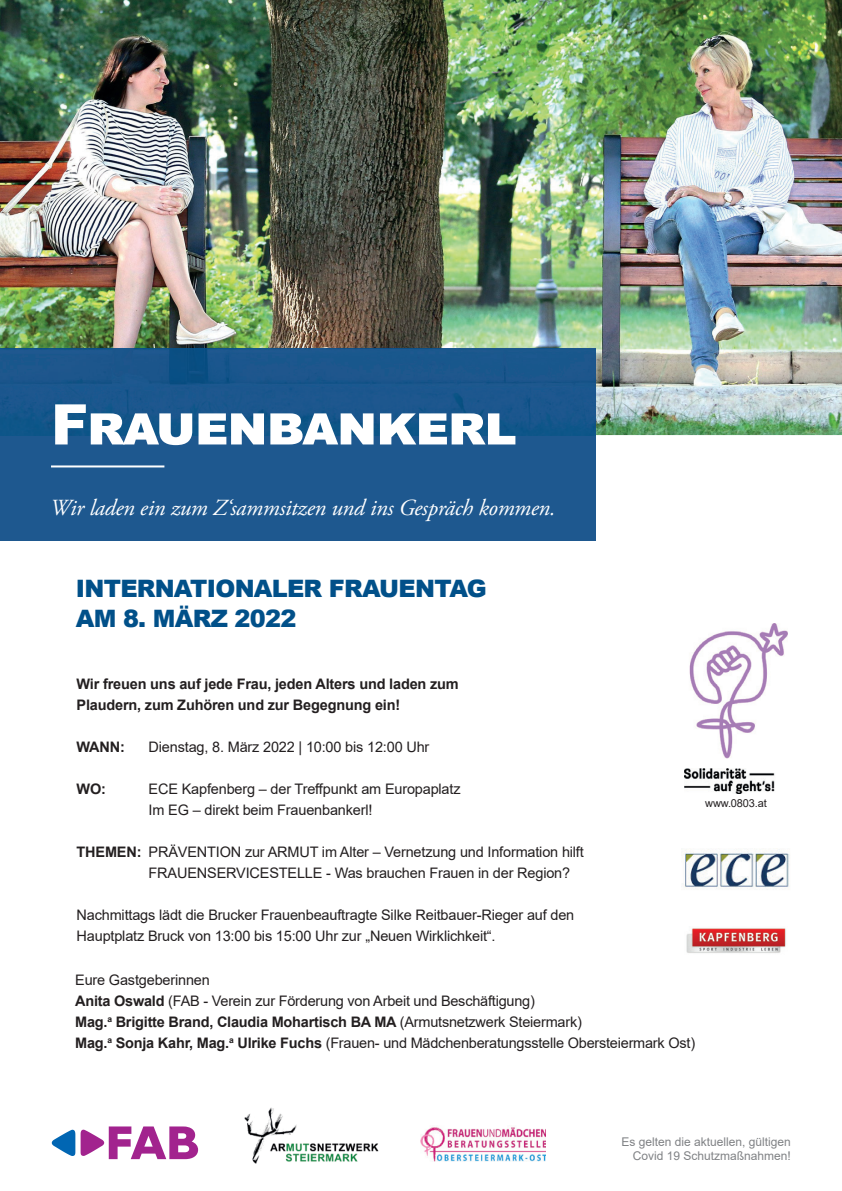
<style>
.page{position:relative;width:842px;height:1191px;background:#fff}
.page>*{position:absolute;margin:0;border:0;box-sizing:border-box;transform-origin:0 0}
.t1{font:900 56px "Arial";letter-spacing:-.03em;color:#fff}
.t2{font:900 24px/30px "Arial";letter-spacing:-.03em;color:#015089}
.t3{font:italic 23px "Adobe Garamond Pro";letter-spacing:-.01em;color:#fff}
.t4{font:14.5px/21px "Arial";letter-spacing:-.01em;color:#231f20}
.t5{font:700 14.5px/21px "Arial";letter-spacing:-.01em;color:#231f20}
.t6{font:12px/14px "Arial";color:#808285;text-align:right}
.t7{font:11px "Arial";letter-spacing:-.01em;color:#231f20}
.s1{font-weight:700}
</style>
<div class="page">
<img style="left:0;top:0;width:842px;height:435px">
<div style="left:0;top:435px;width:595px;height:105px;background:#1e588f"></div>
<img style="left:0;top:348px;width:595px;height:87px">
<hr style="left:51px;top:465px;width:113px;height:2px;background:#fff">
<svg style="left:52px;top:1129px;width:23px;height:27px"></svg>
<svg style="left:81px;top:1126px;width:117px;height:33px"></svg>
<img style="left:244px;top:1107px;width:135px;height:57px">
<img style="left:683px;top:849px;width:107px;height:41px">
<img style="left:686px;top:928px;width:100px;height:25px">
<img style="left:684px;top:624px;width:104px;height:169px">
<img style="left:421px;top:1127px;width:125px;height:34px">
<h1 class="t1" style="left:51px;top:384px;width:467px">FRAUENBANKERL</h1>
<h3 class="t3" style="left:50px;top:493px;width:507px">Wir laden ein zum Z‘sammsitzen und ins Gespräch kommen.</h3>
<h2 class="t2" style="left:76px;top:573px;width:413px">INTERNATIONALER FRAUENTAG<br>AM 8. MÄRZ 2022</h2>
<p class="t5" style="left:77px;top:673px;width:384px">Wir freuen uns auf jede Frau, jeden Alters und laden zum<br>Plaudern, zum Zuhören und zur Begegnung ein!</p>
<p class="t5" style="left:77px;top:736px;width:50px">WANN:</p>
<p class="t4" style="left:149px;top:736px;width:282px">Dienstag, 8. März 2022 | 10:00 bis 12:00 Uhr</p>
<p class="t5" style="left:77px;top:778px;width:31px">WO:</p>
<p class="t4" style="left:149px;top:778px;width:313px">ECE Kapfenberg – der Treffpunkt am Europaplatz<br>Im EG – direkt beim Frauenbankerl!</p>
<p class="t4" style="left:149px;top:841px;width:437px;text-indent:-72px"><span class="s1">THEMEN:</span> PRÄVENTION zur ARMUT im Alter – Vernetzung und Information hilft<br>FRAUENSERVICESTELLE - Was brauchen Frauen in der Region?</p>
<p class="t4" style="left:77px;top:904px;width:499px">Nachmittags lädt die Brucker Frauenbeauftragte Silke Reitbauer-Rieger auf den<br>Hauptplatz Bruck von 13:00 bis 15:00 Uhr zur „Neuen Wirklichkeit“.</p>
<p class="t7" style="left:705px;top:795px;width:63px">www.0803.at</p>
<p class="t4" style="left:75px;top:969px;width:621px">Eure Gastgeberinnen<br><span class="s1">Anita Oswald</span> (FAB - Verein zur Förderung von Arbeit und Beschäftigung)<br><span class="s1">Mag.</span><sup>a</sup> <span class="s1">Brigitte Brand, Claudia Mohartisch BA MA</span> (Armutsnetzwerk Steiermark)<br><span class="s1">Mag.</span><sup>a</sup> <span class="s1">Sonja Kahr, Mag.</span><sup>a</sup> <span class="s1">Ulrike Fuchs</span> (Frauen- und Mädchenberatungsstelle Obersteiermark Ost)</p>
<p class="t6" style="left:621px;top:1134px;width:171px">Es gelten die aktuellen, gültigen<br>Covid 19 Schutzmaßnahmen!</p>
</div>
